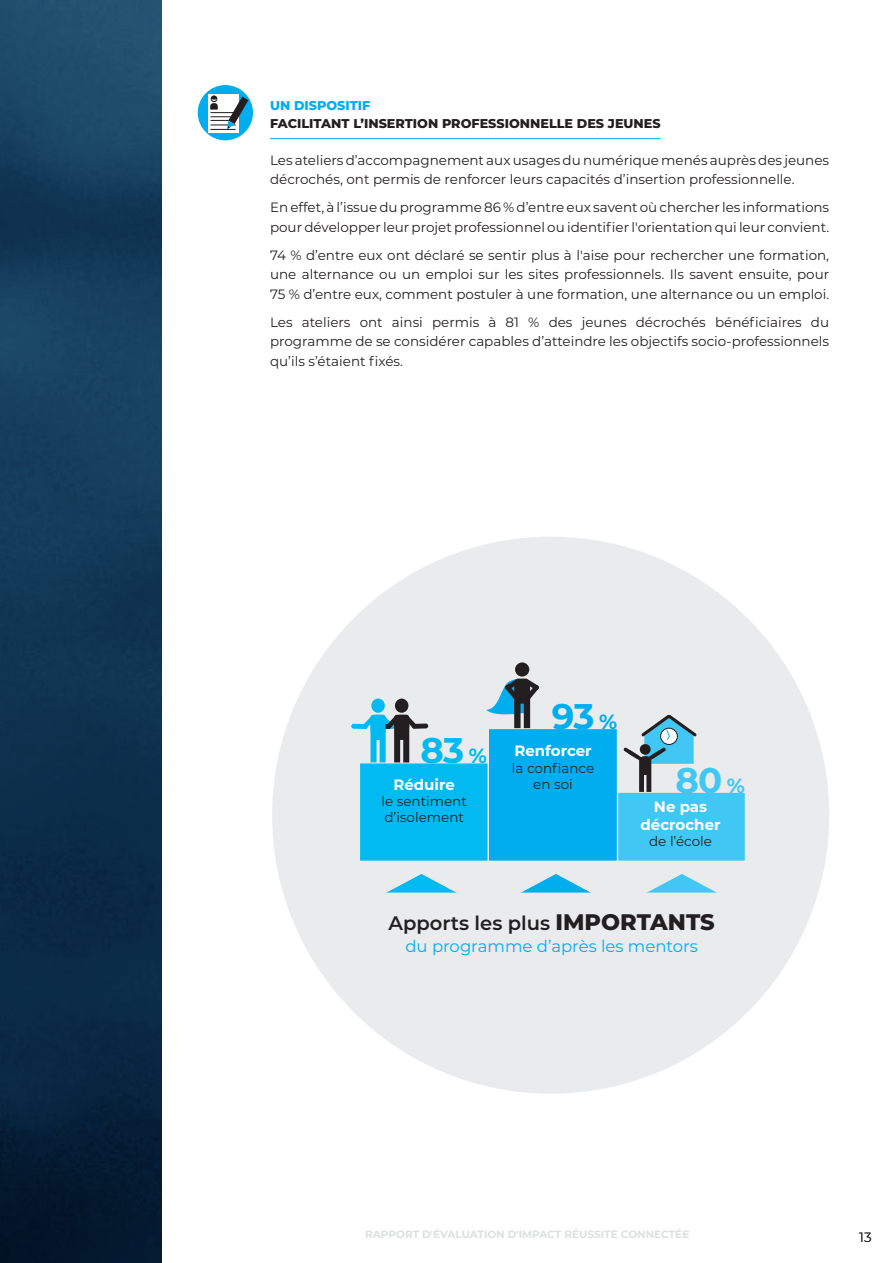
<style>
.page{position:relative;width:893px;height:1263px;background:#fff}
.page>*{position:absolute;margin:0;border:0;box-sizing:border-box;transform-origin:0 0}
.t1{font:700 35.7px "Montserrat";color:#00baf1}
.t2{font:700 35.7px "Montserrat";color:#00aeef}
.t3{font:700 35.7px "Montserrat";color:#40c7f4}
.t4{font:600 19.5px "Montserrat";color:#231f20}
.t5{font:16.5px "Montserrat";color:#00aeef}
.t6{font:700 15px/18px "Montserrat";color:#fff;text-align:center}
.t7{font:13.5px/19.5px "Montserrat";color:#231f20}
.t8{font:800 12.75px "Montserrat";color:#231f20}
.t9{font:800 12.75px "Montserrat";color:#00aeef}
.t10{font:700 10.5px "Montserrat";color:#dce0df}
.s1{font-size:20.7px}
.s2{font-weight:800;font-size:22.5px}
</style>
<div class="page">
<hr style="left:270px;top:138px;width:391px;height:1px;background:#00aeef">
<div style="left:198px;top:85px;width:55px;height:55px;background:#00aeef;border-radius:50%"></div>
<div style="left:209px;top:94px;width:30px;height:39px;background:#fff"></div>
<div style="left:211px;top:95px;width:6px;height:7px;background:#231f20;border-radius:50%"></div>
<svg style="left:210px;top:97px;width:38px;height:33px"></svg>
<div style="left:272px;top:537px;width:557px;height:557px;background:#e9ebec;border-radius:50%"></div>
<svg style="left:522px;top:874px;width:68px;height:18px"></svg>
<svg style="left:388px;top:874px;width:67px;height:18px"></svg>
<svg style="left:648px;top:874px;width:68px;height:18px"></svg>
<div style="left:359px;top:762px;width:130px;height:100px;background:#00baf1;border:1px solid #e9ebec"></div>
<div style="left:616px;top:791px;width:130px;height:71px;background:#40c7f4;border:1px solid #e9ebec"></div>
<div style="left:488px;top:728px;width:130px;height:134px;background:#00aeef;border:1px solid #e9ebec"></div>
<div style="left:371px;top:698px;width:14px;height:15px;background:#00baf1;border-radius:50%"></div>
<div style="left:351px;top:724px;width:17px;height:5px;background:#00baf1;border-radius:2px"></div>
<div style="left:395px;top:698px;width:13px;height:15px;background:#231f20;border-radius:50%"></div>
<svg style="left:363px;top:714px;width:52px;height:48px"></svg>
<div style="left:412px;top:723px;width:16px;height:6px;background:#231f20;border-radius:2px"></div>
<div style="left:394px;top:715px;width:15px;height:15px;background:#231f20;border-radius:3px"></div>
<div style="left:370px;top:715px;width:16px;height:18px;background:#00baf1;border-radius:3px"></div>
<div style="left:515px;top:662px;width:14px;height:14px;background:#231f20;border-radius:50%"></div>
<svg style="left:486px;top:678px;width:53px;height:50px"></svg>
<svg style="left:623px;top:714px;width:76px;height:78px"></svg>
<svg style="left:0;top:0;width:162px;height:1263px;background:#103450"></svg>
<p class="t9" style="left:270px;top:96px;width:102px">UN DISPOSITIF</p>
<p class="t8" style="left:270px;top:114px;width:392px">FACILITANT L’INSERTION PROFESSIONNELLE DES JEUNES</p>
<p class="t7" style="left:270px;top:150px;width:561px">Les ateliers d’accompagnement aux usages du numérique menés auprès des jeunes décrochés, ont permis de renforcer leurs capacités d’insertion professionnelle.</p>
<p class="t7" style="left:270px;top:197px;width:561px">En effet, à l’issue du programme 86 % d’entre eux savent où chercher les informations pour développer leur projet professionnel ou identifier l'orientation qui leur convient.</p>
<p class="t7" style="left:270px;top:245px;width:561px;text-align:justify">74 % d’entre eux ont déclaré se sentir plus à l'aise pour rechercher une formation, une alternance ou un emploi sur les sites professionnels. Ils savent ensuite, pour 75 % d’entre eux, comment postuler à une formation, une alternance ou un emploi.</p>
<p class="t7" style="left:270px;top:312px;width:561px;text-align:justify">Les ateliers ont ainsi permis à 81 % des jeunes décrochés bénéficiaires du programme de se considérer capables d’atteindre les objectifs socio-professionnels qu’ils s’étaient fixés.</p>
<p class="t1" style="left:421px;top:725px;width:68px">83 <span class="s1">%</span></p>
<p class="t6" style="left:393px;top:775px;width:63px">Réduire</p>
<p class="t7" style="left:381px;top:792px;width:87px;line-height:16.2px">le sentiment d’isolement</p>
<p class="t2" style="left:552px;top:691px;width:67px">93 <span class="s1">%</span></p>
<p class="t6" style="left:514px;top:741px;width:79px">Renforcer</p>
<p class="t7" style="left:512px;top:757px;width:84px">la confiance</p>
<p class="t7" style="left:533px;top:774px;width:41px">en soi</p>
<p class="t3" style="left:675px;top:754px;width:71px">80 <span class="s1">%</span></p>
<p class="t6" style="left:640px;top:797px;width:82px">Ne pas décrocher</p>
<p class="t7" style="left:649px;top:831px;width:64px">de l’école</p>
<p class="t4" style="left:388px;top:909px;width:328px">Apports les plus <span class="s2">IMPORTANTS</span></p>
<p class="t5" style="left:405px;top:935px;width:294px">du programme d’après les mentors</p>
<p class="t10" style="left:365px;top:1227px;width:326px">RAPPORT D'ÉVALUATION D'IMPACT RÉUSSITE CONNECTÉE</p>
<p class="t7" style="left:859px;top:1227px;width:14px">13</p>
</div>
